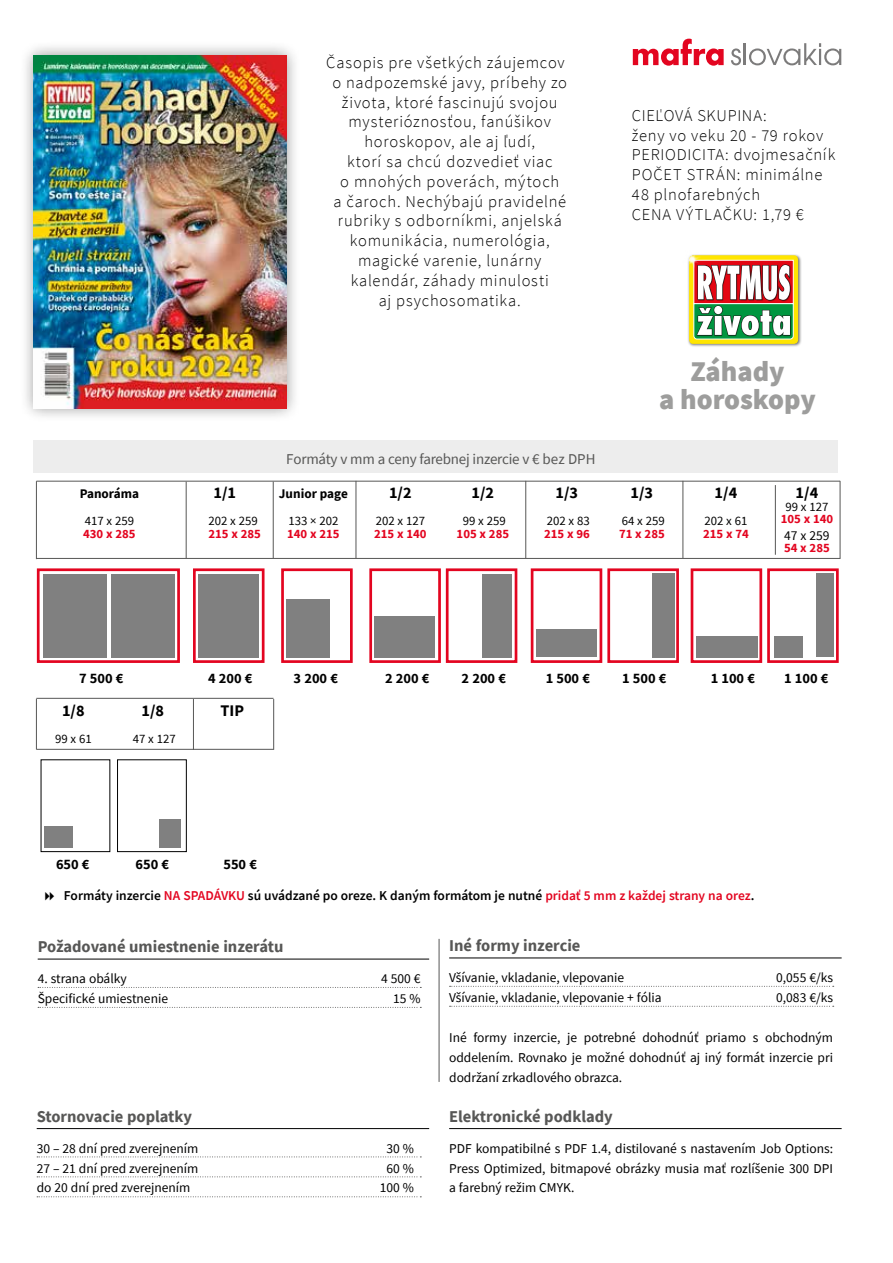
<style>
.page{position:relative;width:893px;height:1263px;background:#fff}
.page>*{position:absolute;margin:0;border:0;box-sizing:border-box;transform-origin:0 0}
.t1{font:900 28.5px/28.5px "Source Sans Pro";color:#9d9d9c;text-align:center}
.t2{font:300 16.5px/19.8px "Source Sans Pro";letter-spacing:.045em;color:#000}
.t3{font:700 16.5px "Source Sans Pro";color:#575756}
.t4{font:700 16.2px "Source Sans Pro";color:#000}
.t5{font:15px "Source Sans Pro";letter-spacing:-.015em;color:#575756}
.t6{font:700 14.4px "Source Sans Pro";color:#000}
.t7{font:13.5px/20px "Source Sans Pro";color:#000;text-align:justify}
.t8{font:600 13.5px "Source Sans Pro";color:#000}
.t9{font:700 13.2px "Source Sans Pro";color:#000}
.t10{font:12.75px "Source Sans Pro";color:#000}
.t11{font:700 12.75px "Source Sans Pro";color:#e30520}
.s1{color:#e30520}
</style>
<div class="page">
<hr style="left:38px;top:959px;width:391px;height:1px;background:#000">
<svg style="left:38px;top:987px;width:383px;height:1px"></svg>
<svg style="left:38px;top:1007px;width:383px;height:1px"></svg>
<hr style="left:775px;top:485px;width:1px;height:70px;background:#575756">
<svg style="left:633px;top:39px;width:91px;height:27px"></svg>
<svg style="left:731px;top:48px;width:10px;height:17px"></svg>
<hr style="left:744px;top:43px;width:2px;height:22px;background:#7c7b7b">
<svg style="left:749px;top:43px;width:92px;height:22px"></svg>
<hr style="left:439px;top:939px;width:1px;height:143px;background:#575756">
<hr style="left:37px;top:1128px;width:392px;height:1px;background:#000">
<svg style="left:37px;top:1156px;width:384px;height:1px"></svg>
<svg style="left:37px;top:1176px;width:384px;height:1px"></svg>
<svg style="left:37px;top:1196px;width:384px;height:1px"></svg>
<hr style="left:449px;top:958px;width:393px;height:1px;background:#000">
<svg style="left:450px;top:986px;width:384px;height:1px"></svg>
<svg style="left:450px;top:1006px;width:384px;height:1px"></svg>
<hr style="left:449px;top:1128px;width:393px;height:1px;background:#000">
<svg style="left:688px;top:254px;width:114px;height:93px"></svg>
<div style="left:689px;top:255px;width:109px;height:89px;background:#ffe500;border-radius:4px"></div>
<svg style="left:693px;top:254px;width:101px;height:86px;background:#afa589"></svg>
<img style="left:688px;top:254px;width:18px;height:19px">
<div style="left:369px;top:568px;width:72px;height:95px;background:#fff;border:3px solid #e30520"></div>
<div style="left:281px;top:568px;width:72px;height:95px;background:#fff;border:3px solid #e30520"></div>
<div style="left:446px;top:568px;width:71px;height:95px;background:#fff;border:3px solid #e30520"></div>
<div style="left:531px;top:568px;width:71px;height:95px;background:#fff;border:3px solid #e30520"></div>
<div style="left:767px;top:568px;width:72px;height:95px;background:#fff;border:3px solid #e30520"></div>
<div style="left:691px;top:568px;width:71px;height:95px;background:#fff;border:3px solid #e30520"></div>
<div style="left:374px;top:616px;width:61px;height:41px;background:#808080"></div>
<div style="left:775px;top:636px;width:28px;height:21px;background:#808080"></div>
<div style="left:286px;top:599px;width:43px;height:58px;background:#808080"></div>
<div style="left:482px;top:574px;width:30px;height:83px;background:#808080"></div>
<div style="left:536px;top:629px;width:61px;height:28px;background:#808080"></div>
<div style="left:696px;top:636px;width:61px;height:21px;background:#808080"></div>
<div style="left:816px;top:573px;width:18px;height:84px;background:#808080"></div>
<div style="left:193px;top:568px;width:72px;height:95px;background:#fff;border:3px solid #e30520"></div>
<div style="left:37px;top:568px;width:143px;height:95px;background:linear-gradient(to right,#fff,#fff);border:3px solid #e30520"></div>
<div style="left:198px;top:574px;width:61px;height:83px;background:#808080"></div>
<div style="left:43px;top:574px;width:64px;height:83px;background:#808080"></div>
<div style="left:111px;top:574px;width:63px;height:83px;background:#808080"></div>
<div style="left:607px;top:568px;width:72px;height:95px;background:#fff;border:3px solid #e30520"></div>
<div style="left:652px;top:573px;width:22px;height:85px;background:#808080"></div>
<hr style="left:36px;top:481px;width:1px;height:78px;background:#575756">
<hr style="left:355px;top:481px;width:1px;height:77px;background:#575756">
<hr style="left:525px;top:481px;width:1px;height:77px;background:#575756">
<hr style="left:682px;top:481px;width:1px;height:77px;background:#575756">
<hr style="left:840px;top:481px;width:1px;height:77px;background:#575756">
<hr style="left:186px;top:482px;width:1px;height:76px;background:#575756">
<hr style="left:273px;top:482px;width:1px;height:76px;background:#575756">
<hr style="left:36px;top:481px;width:804px;height:1px;background:#575756">
<div style="left:34px;top:440px;width:804px;height:32px;background:#ededed"></div>
<hr style="left:36px;top:558px;width:804px;height:1px;background:#575756">
<div style="left:117px;top:759px;width:70px;height:93px;border:1px solid #000"></div>
<hr style="left:36px;top:699px;width:1px;height:50px;background:#575756">
<hr style="left:193px;top:699px;width:1px;height:51px;background:#575756">
<hr style="left:273px;top:699px;width:1px;height:51px;background:#575756">
<hr style="left:36px;top:698px;width:238px;height:1px;background:#575756">
<hr style="left:36px;top:749px;width:238px;height:1px;background:#575756">
<div style="left:45px;top:826px;width:28px;height:21px;background:#808080"></div>
<div style="left:159px;top:819px;width:22px;height:28px;background:#808080"></div>
<div style="left:19px;top:41px;width:282px;height:381px;background:#000;opacity:.4"></div>
<img style="left:34px;top:56px;width:252px;height:352px">
<p class="t2" style="left:326px;top:53px;width:242px;text-align:center">Časopis pre všetkých záujemcov o nadpozemské javy, príbehy zo života, ktoré fascinujú svojou mysterióznosťou, fanúšikov horoskopov, ale aj ľudí,<br>ktorí sa chcú dozvedieť viac<br>o mnohých poverách, mýtoch<br>a čaroch. Nechýbajú pravidelné rubriky s odborníkmi, anjelská komunikácia, numerológia, magické varenie, lunárny kalendár, záhady minulosti<br>aj psychosomatika.</p>
<p class="t5" style="left:286px;top:449px;width:311px">Formáty v mm a ceny farebnej inzercie v € bez DPH</p>
<p class="t2" style="left:632px;top:105px;width:205px">CIEĽOVÁ SKUPINA:<br>ženy vo veku 20 - 79 rokov<br>PERIODICITA: dvojmesačník<br>POČET STRÁN: minimálne<br>48 plnofarebných<br>CENA VÝTLAČKU: 1,79 €</p>
<h1 class="t1" style="left:659px;top:356px;width:158px">Záhady<br>a horoskopy</h1>
<p class="t9" style="left:80px;top:485px;width:61px">Panoráma</p>
<p class="t4" style="left:214px;top:482px;width:24px">1/1</p>
<p class="t9" style="left:279px;top:485px;width:70px">Junior page</p>
<p class="t4" style="left:389px;top:482px;width:24px">1/2</p>
<p class="t4" style="left:472px;top:482px;width:24px">1/2</p>
<p class="t4" style="left:556px;top:482px;width:24px">1/3</p>
<p class="t4" style="left:631px;top:482px;width:24px">1/3</p>
<p class="t4" style="left:715px;top:482px;width:24px">1/4</p>
<p class="t4" style="left:796px;top:482px;width:24px">1/4</p>
<p class="t10" style="left:785px;top:499px;width:44px">99 x 127</p>
<p class="t10" style="left:85px;top:513px;width:51px">417 x 259</p>
<p class="t10" style="left:208px;top:513px;width:51px">202 x 259</p>
<p class="t10" style="left:288px;top:513px;width:51px">133 × 202</p>
<p class="t10" style="left:376px;top:513px;width:51px">202 x 127</p>
<p class="t10" style="left:463px;top:513px;width:44px">99 x 259</p>
<p class="t10" style="left:547px;top:513px;width:44px">202 x 83</p>
<p class="t10" style="left:622px;top:513px;width:44px">64 x 259</p>
<p class="t10" style="left:704px;top:513px;width:44px">202 x 61</p>
<p class="t11" style="left:781px;top:511px;width:54px">105 x 140</p>
<p class="t11" style="left:83px;top:526px;width:54px">430 x 285</p>
<p class="t11" style="left:208px;top:526px;width:54px">215 x 285</p>
<p class="t11" style="left:287px;top:526px;width:54px">140 x 215</p>
<p class="t11" style="left:374px;top:526px;width:54px">215 x 140</p>
<p class="t11" style="left:457px;top:526px;width:54px">105 x 285</p>
<p class="t11" style="left:544px;top:526px;width:47px">215 x 96</p>
<p class="t11" style="left:619px;top:526px;width:47px">71 x 285</p>
<p class="t11" style="left:703px;top:526px;width:47px">215 x 74</p>
<p class="t7" style="left:784px;top:525px;width:47px">47 x 259</p>
<p class="t11" style="left:784px;top:539px;width:47px">54 x 285</p>
<p class="t6" style="left:79px;top:668px;width:46px">7 500 €</p>
<p class="t6" style="left:208px;top:668px;width:46px">4 200 €</p>
<p class="t6" style="left:294px;top:668px;width:46px">3 200 €</p>
<p class="t6" style="left:385px;top:668px;width:46px">2 200 €</p>
<p class="t6" style="left:462px;top:668px;width:46px">2 200 €</p>
<p class="t6" style="left:546px;top:668px;width:46px">1 500 €</p>
<p class="t6" style="left:622px;top:668px;width:46px">1 500 €</p>
<p class="t6" style="left:711px;top:668px;width:46px">1 100 €</p>
<p class="t6" style="left:784px;top:668px;width:46px">1 100 €</p>
<p class="t4" style="left:62px;top:699px;width:24px">1/8</p>
<p class="t4" style="left:142px;top:699px;width:24px">1/8</p>
<p class="t4" style="left:221px;top:699px;width:25px">TIP</p>
<p class="t10" style="left:55px;top:730px;width:38px">99 x 61</p>
<p class="t10" style="left:133px;top:730px;width:44px">47 x 127</p>
<p class="t6" style="left:56px;top:854px;width:35px">650 €</p>
<p class="t6" style="left:136px;top:854px;width:35px">650 €</p>
<p class="t6" style="left:223px;top:854px;width:35px">550 €</p>
<p class="t8" style="left:64px;top:887px;width:692px">Formáty inzercie <span class="s1">NA SPADÁVKU</span> sú uvádzané po oreze. K daným formátom je nutné <span class="s1">pridať 5 mm z každej strany na orez</span>.</p>
<p class="t3" style="left:38px;top:935px;width:247px">Požadované umiestnenie inzerátu</p>
<p class="t7" style="left:38px;top:968px;width:91px">4. strana obálky</p>
<p class="t7" style="left:381px;top:968px;width:41px">4 500 €</p>
<p class="t7" style="left:38px;top:988px;width:132px">Špecifické umiestnenie</p>
<p class="t7" style="left:393px;top:988px;width:29px">15 %</p>
<p class="t3" style="left:37px;top:1105px;width:157px">Stornovacie poplatky</p>
<p class="t7" style="left:37px;top:1138px;width:163px">30 – 28 dní pred zverejnením</p>
<p class="t7" style="left:387px;top:1138px;width:29px">30 %</p>
<p class="t7" style="left:37px;top:1158px;width:163px">27 – 21 dní pred zverejnením</p>
<p class="t7" style="left:387px;top:1158px;width:29px">60 %</p>
<p class="t7" style="left:37px;top:1178px;width:155px">do 20 dní pred zverejnením</p>
<p class="t7" style="left:380px;top:1178px;width:36px">100 %</p>
<p class="t3" style="left:449px;top:934px;width:133px">Iné formy inzercie</p>
<p class="t7" style="left:449px;top:967px;width:177px">Všívanie, vkladanie, vlepovanie</p>
<p class="t7" style="left:776px;top:967px;width:58px">0,055 €/ks</p>
<p class="t7" style="left:449px;top:987px;width:214px">Všívanie, vkladanie, vlepovanie + fólia</p>
<p class="t7" style="left:776px;top:987px;width:58px">0,083 €/ks</p>
<p class="t7" style="left:449px;top:1027px;width:385px">Iné formy inzercie, je potrebné dohodnúť priamo s obchodným oddelením. Rovnako je možné dohodnúť aj iný formát inzercie pri dodržaní zrkadlového obrazca.</p>
<p class="t3" style="left:449px;top:1105px;width:165px">Elektronické podklady</p>
<p class="t7" style="left:449px;top:1138px;width:385px">PDF kompatibilné s PDF 1.4, distilované s nastavením Job Options:<br>Press Optimized, bitmapové obrázky musia mať rozlíšenie 300 DPI a farebný režim CMYK.</p>
</div>
